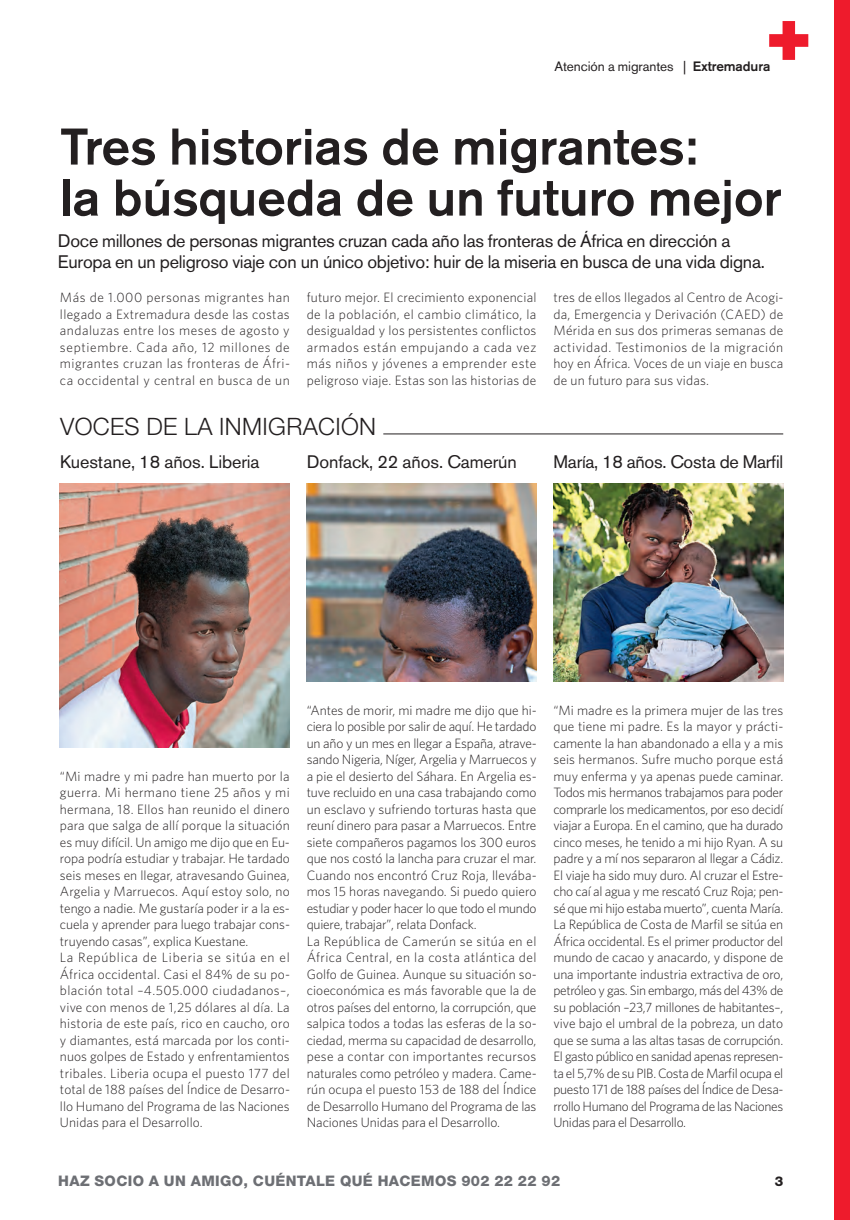
<style>
.page{position:relative;width:850px;height:1220px;background:#fff}
.page>*{position:absolute;margin:0;border:0;box-sizing:border-box;transform-origin:0 0}
.t1{font:500 51px/51px "Akzidenz Grotesk BE";color:#231f20}
.t2{font:300 24px "Helvetica Neue";letter-spacing:.015em;color:#231f20}
.t3{font:18px/21px "Akzidenz Grotesk BE";letter-spacing:-.015em;color:#231f20}
.t4{font:800 14.55px "Helvetica Neue";letter-spacing:.025em;color:#6d6f74}
.t5{font:300 13.5px/16.5px "Whitney";color:#231f20;text-align:justify}
.t6{font:13.5px "Akzidenz Grotesk BE";letter-spacing:-.005em;color:#231f20}
.t7{font:800 13.5px "Helvetica Neue";color:#231f20}
.s1{font-weight:500}
</style>
<div class="page">
<div style="left:833px;top:0;width:16px;height:1219px;background:#ee1b2c"></div>
<svg style="left:769px;top:21px;width:39px;height:39px"></svg>
<img style="left:60px;top:483px;width:230px;height:264px">
<img style="left:307px;top:483px;width:229px;height:198px">
<img style="left:553px;top:483px;width:230px;height:198px">
<hr style="left:383px;top:433px;width:400px;height:1px;background:#231f20">
<p class="t6" style="left:554px;top:61px;width:217px">Atención a migrantes | <span class="s1">Extremadura</span></p>
<h1 class="t1" style="left:60px;top:125px;width:723px">Tres historias de migrantes:<br>la búsqueda de un futuro mejor</h1>
<h3 class="t3" style="left:58px;top:232px;width:708px">Doce millones de personas migrantes cruzan cada año las fronteras de África en dirección a<br>Europa en un peligroso viaje con un único objetivo: huir de la miseria en busca de una vida digna.</h3>
<p class="t5" style="left:60px;top:290px;width:231px">Más de 1.000 personas migrantes han llegado a Extremadura desde las costas andaluzas entre los meses de agosto y septiembre. Cada año, 12 millones de migrantes cruzan las fronteras de Áfri&shy;ca occidental y central en busca de un</p>
<p class="t5" style="left:307px;top:290px;width:231px">futuro mejor. El crecimiento exponencial de la población, el cambio climático, la desigualdad y los persistentes conflictos armados están empujando a cada vez más niños y jóvenes a emprender este peligroso viaje. Estas son las historias de</p>
<p class="t5" style="left:553px;top:290px;width:231px">tres de ellos llegados al Centro de Acogi&shy;da, Emergencia y Derivación (CAED) de Mérida en sus dos primeras semanas de actividad. Testimonios de la migración hoy en África. Voces de un viaje en busca de un futuro para sus vidas.</p>
<h2 class="t2" style="left:60px;top:418px;width:317px">VOCES DE LA INMIGRACIÓN</h2>
<h3 class="t3" style="left:60px;top:453px;width:201px">Kuestane, 18 años. Liberia</h3>
<h3 class="t3" style="left:307px;top:453px;width:211px">Donfack, 22 años. Camerún</h3>
<h3 class="t3" style="left:553px;top:453px;width:231px">María, 18 años. Costa de Marfil</h3>
<p class="t5" style="left:60px;top:768px;width:231px;text-align:left">“Mi madre y mi padre han muerto por la guerra. Mi hermano tiene 25 años y mi hermana, 18. Ellos han reunido el dinero para que salga de allí porque la situación es muy difícil. Un amigo me dijo que en Eu&shy;ropa podría estudiar y trabajar. He tardado seis meses en llegar, atravesando Guinea, Argelia y Marruecos. Aquí estoy solo, no tengo a nadie. Me gustaría poder ir a la es&shy;cuela y aprender para luego trabajar cons&shy;truyendo casas”, explica Kuestane.<br>La República de Liberia se sitúa en el África occidental. Casi el 84% de su po&shy;blación total –4.505.000 ciudadanos–, vive con menos de 1,25 dólares al día. La historia de este país, rico en caucho, oro y diamantes, está marcada por los conti&shy;nuos golpes de Estado y enfrentamientos tribales. Liberia ocupa el puesto 177 del total de 188 países del Índice de Desarro&shy;llo Humano del Programa de las Naciones Unidas para el Desarrollo.</p>
<p class="t5" style="left:307px;top:702px;width:231px;text-align:left">“Antes de morir, mi madre me dijo que hi&shy;ciera lo posible por salir de aquí. He tardado un año y un mes en llegar a España, atrave&shy;sando Nigeria, Níger, Argelia y Marruecos y a pie el desierto del Sáhara. En Argelia es&shy;tuve recluido en una casa trabajando como un esclavo y sufriendo torturas hasta que reuní dinero para pasar a Marruecos. Entre siete compañeros pagamos los 300 euros que nos costó la lancha para cruzar el mar.<br>Cuando nos encontró Cruz Roja, llevába&shy;mos 15 horas navegando. Si puedo quiero estudiar y poder hacer lo que todo el mundo quiere, trabajar”, relata Donfack.<br>La República de Camerún se sitúa en el África Central, en la costa atlántica del Golfo de Guinea. Aunque su situación so&shy;cioeconómica es más favorable que la de otros países del entorno, la corrupción, que salpica todos a todas las esferas de la so&shy;ciedad, merma su capacidad de desarrollo, pese a contar con importantes recursos naturales como petróleo y madera. Came&shy;rún ocupa el puesto 153 de 188 del Índice de Desarrollo Humano del Programa de las Naciones Unidas para el Desarrollo.</p>
<p class="t5" style="left:553px;top:702px;width:231px">“Mi madre es la primera mujer de las tres que tiene mi padre. Es la mayor y prácti&shy;camente la han abandonado a ella y a mis seis hermanos. Sufre mucho porque está muy enferma y ya apenas puede caminar.<br>Todos mis hermanos trabajamos para poder comprarle los medicamentos, por eso decidí viajar a Europa. En el camino, que ha durado cinco meses, he tenido a mi hijo Ryan. A su padre y a mí nos separaron al llegar a Cádiz.<br>El viaje ha sido muy duro. Al cruzar el Estre&shy;cho caí al agua y me rescató Cruz Roja; pen&shy;sé que mi hijo estaba muerto”, cuenta María.<br>La República de Costa de Marfil se sitúa en África occidental. Es el primer productor del mundo de cacao y anacardo, y dispone de una importante industria extractiva de oro, petróleo y gas. Sin embargo, más del 43% de su población –23,7 millones de habitantes–, vive bajo el umbral de la pobreza, un dato que se suma a las altas tasas de corrupción.<br>El gasto público en sanidad apenas represen&shy;ta el 5,7% de su PIB. Costa de Marfil ocupa el puesto 171 de 188 países del Índice de Desa&shy;rrollo Humano del Programa de las Naciones Unidas para el Desarrollo.</p>
<p class="t4" style="left:58px;top:1175px;width:503px">HAZ SOCIO A UN AMIGO, CUÉNTALE QUÉ HACEMOS 902 22 22 92</p>
<p class="t7" style="left:774px;top:1176px;width:10px">3</p>
</div>
